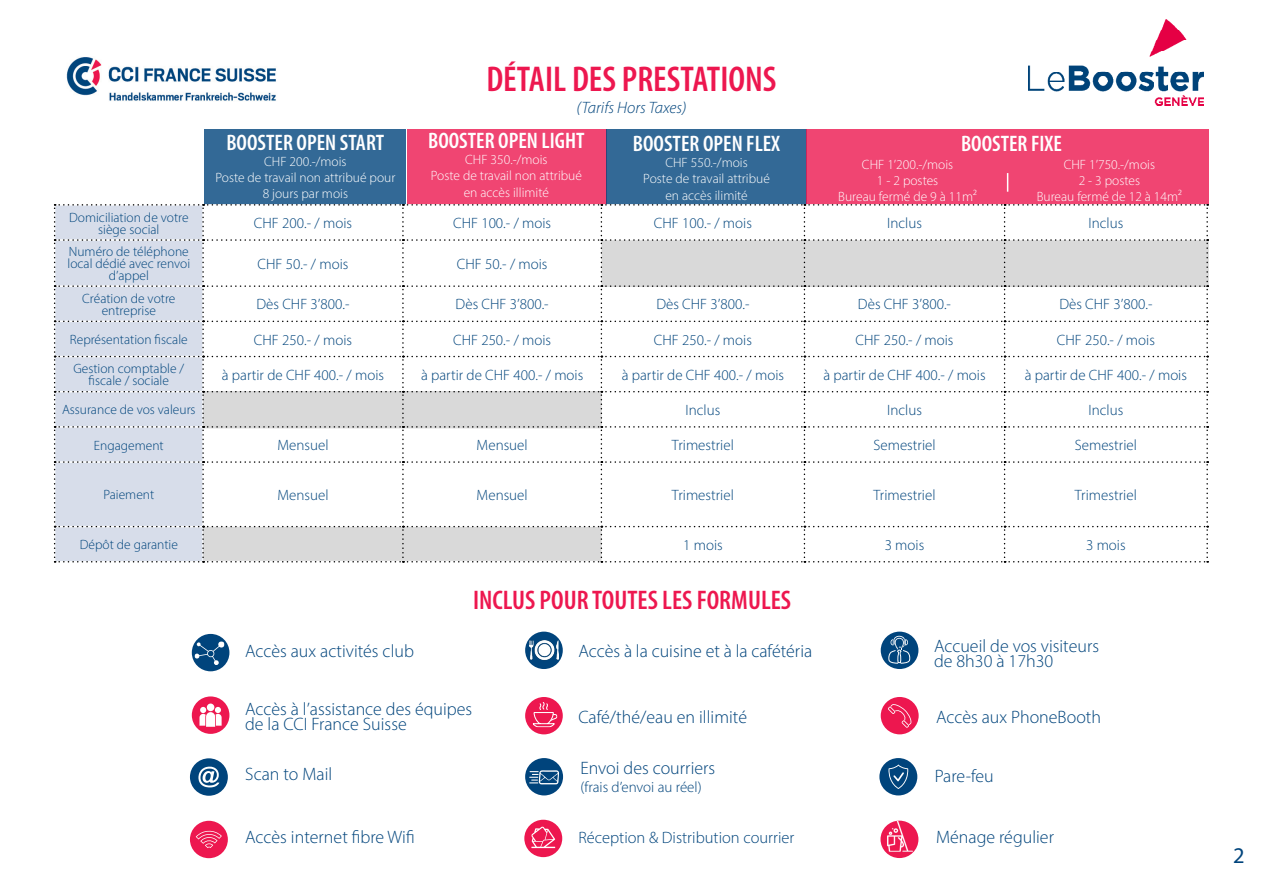
<style>
.page{position:relative;width:1263px;height:893px;background:#fff}
.page>*{position:absolute;margin:0;border:0;box-sizing:border-box;transform-origin:0 0}
.t1{font:36px "Myriad Variable Concept";color:#ed174f}
.t2{font:27px "Myriad Variable Concept";color:#ed174f}
.t3{font:22.5px "Myriad Variable Concept";color:#fff}
.t4{font:22.5px "Myriad Variable Concept";color:#00447c}
.t5{font:18px/15px "Myriad Variable Concept";color:#00447c}
.t6{font:16.5px "Myriad Variable Concept";color:#00447c}
.t7{font:italic 16.5px "Myriad Variable Concept";color:#00447c}
.t8{font:15px "Myriad Variable Concept";color:#00447c}
.t9{font:13.5px/16.2px "Myriad Variable Concept";color:#fff;text-align:center}
.t10{font:13.5px/12px "Myriad Variable Concept";color:#00447c;text-align:center}
</style>
<div class="page">
<img style="left:1028px;top:20px;width:176px;height:86px">
<img style="left:66px;top:57px;width:210px;height:44px">
<div style="left:204px;top:129px;width:202px;height:76px;background:#336996"></div>
<div style="left:407px;top:129px;width:199px;height:76px;background:#f04572"></div>
<div style="left:606px;top:129px;width:201px;height:76px;background:#336996"></div>
<div style="left:807px;top:129px;width:402px;height:76px;background:#f04572"></div>
<svg style="left:1007px;top:173px;width:1px;height:19px"></svg>
<div style="left:190px;top:821px;width:38px;height:37px;background:#ed174f;border-radius:50%"></div>
<svg style="left:196px;top:831px;width:26px;height:17px"></svg>
<div style="left:879px;top:758px;width:38px;height:37px;background:#00447c;border-radius:50%"></div>
<svg style="left:888px;top:764px;width:20px;height:25px"></svg>
<div style="left:524px;top:820px;width:38px;height:37px;background:#ed174f;border-radius:50%"></div>
<svg style="left:531px;top:827px;width:24px;height:21px"></svg>
<div style="left:525px;top:758px;width:38px;height:37px;background:#00447c;border-radius:50%"></div>
<svg style="left:529px;top:770px;width:30px;height:14px"></svg>
<div style="left:881px;top:697px;width:38px;height:37px;background:#ed174f;border-radius:50%"></div>
<svg style="left:888px;top:704px;width:23px;height:24px"></svg>
<div style="left:190px;top:758px;width:38px;height:38px;background:#00447c;border-radius:50%"></div>
<svg style="left:198px;top:767px;width:21px;height:20px"></svg>
<div style="left:880px;top:821px;width:38px;height:37px;background:#ed174f;border-radius:50%"></div>
<img style="left:882px;top:821px;width:36px;height:31px">
<svg style="left:54px;top:204px;width:1154px;height:358px"></svg>
<div style="left:204px;top:528px;width:397px;height:32px;background:#d9d9d9"></div>
<div style="left:204px;top:392px;width:397px;height:36px;background:#d9d9d9"></div>
<div style="left:881px;top:632px;width:37px;height:37px;background:#00447c;border-radius:50%"></div>
<svg style="left:888px;top:636px;width:22px;height:28px"></svg>
<div style="left:525px;top:697px;width:38px;height:37px;background:#ed174f;border-radius:50%"></div>
<svg style="left:533px;top:702px;width:24px;height:25px"></svg>
<div style="left:192px;top:696px;width:37px;height:38px;background:#ed174f;border-radius:50%"></div>
<svg style="left:199px;top:707px;width:23px;height:20px"></svg>
<div style="left:207px;top:703px;width:7px;height:8px;background:#fff;border-radius:50%"></div>
<div style="left:192px;top:634px;width:37px;height:37px;background:#00447c;border-radius:50%"></div>
<svg style="left:194px;top:641px;width:30px;height:24px"></svg>
<svg style="left:525px;top:632px;width:38px;height:37px"></svg>
<img style="left:530px;top:635px;width:28px;height:29px">
<div style="left:602px;top:241px;width:606px;height:45px;background:#d9d9d9"></div>
<h1 class="t1" style="left:486px;top:58px;width:292px">DÉTAIL DES PRESTATIONS</h1>
<h3 class="t3" style="left:226px;top:129px;width:159px">BOOSTER OPEN START</h3>
<p class="t9" style="left:215px;top:153px;width:181px">CHF 200.-/mois<br>Poste de travail non attribué pour<br>8 jours par mois</p>
<p class="t7" style="left:576px;top:98px;width:112px">(Tarifs Hors Taxes)</p>
<h3 class="t3" style="left:428px;top:127px;width:158px">BOOSTER OPEN LIGHT</h3>
<p class="t9" style="left:431px;top:152px;width:153px">CHF 350.-/mois<br>Poste de travail non attribué en accès illimité</p>
<h3 class="t3" style="left:633px;top:130px;width:149px">BOOSTER OPEN FLEX</h3>
<p class="t9" style="left:643px;top:155px;width:128px">CHF 550.-/mois<br>Poste de travail attribué en accès ilimité</p>
<h3 class="t3" style="left:961px;top:130px;width:102px">BOOSTER FIXE</h3>
<p class="t9" style="left:838px;top:156px;width:140px">CHF 1’200.-/mois<br>1 - 2 postes<br>Bureau fermé de 9 à 11m2</p>
<p class="t9" style="left:1037px;top:156px;width:147px">CHF 1’750.-/mois<br>2 - 3 postes<br>Bureau fermé de 12 à 14m2</p>
<p class="t10" style="left:69px;top:211px;width:121px">Domiciliation de votre siège social</p>
<p class="t8" style="left:254px;top:214px;width:100px">CHF 200.- / mois</p>
<p class="t8" style="left:453px;top:214px;width:100px">CHF 100.- / mois</p>
<p class="t8" style="left:654px;top:214px;width:100px">CHF 100.- / mois</p>
<p class="t8" style="left:887px;top:214px;width:36px">Inclus</p>
<p class="t8" style="left:1088px;top:214px;width:36px">Inclus</p>
<p class="t10" style="left:68px;top:246px;width:124px">Numéro de téléphone local dédié avec renvoi d’appel</p>
<p class="t8" style="left:258px;top:255px;width:92px">CHF 50.- / mois</p>
<p class="t8" style="left:457px;top:255px;width:92px">CHF 50.- / mois</p>
<p class="t10" style="left:82px;top:292px;width:95px">Création de votre entreprise</p>
<p class="t8" style="left:256px;top:296px;width:95px">Dès CHF 3’800.-</p>
<p class="t8" style="left:456px;top:296px;width:95px">Dès CHF 3’800.-</p>
<p class="t8" style="left:656px;top:296px;width:95px">Dès CHF 3’800.-</p>
<p class="t8" style="left:858px;top:296px;width:95px">Dès CHF 3’800.-</p>
<p class="t8" style="left:1059px;top:296px;width:95px">Dès CHF 3’800.-</p>
<p class="t10" style="left:70px;top:333px;width:119px">Représentation fiscale</p>
<p class="t8" style="left:254px;top:331px;width:100px">CHF 250.- / mois</p>
<p class="t8" style="left:453px;top:331px;width:100px">CHF 250.- / mois</p>
<p class="t8" style="left:654px;top:331px;width:100px">CHF 250.- / mois</p>
<p class="t8" style="left:855px;top:331px;width:100px">CHF 250.- / mois</p>
<p class="t8" style="left:1057px;top:331px;width:100px">CHF 250.- / mois</p>
<p class="t10" style="left:73px;top:363px;width:112px">Gestion comptable / fiscale / sociale</p>
<p class="t8" style="left:222px;top:366px;width:164px">à partir de CHF 400.- / mois</p>
<p class="t8" style="left:421px;top:366px;width:164px">à partir de CHF 400.- / mois</p>
<p class="t8" style="left:622px;top:366px;width:164px">à partir de CHF 400.- / mois</p>
<p class="t8" style="left:823px;top:366px;width:164px">à partir de CHF 400.- / mois</p>
<p class="t8" style="left:1025px;top:366px;width:164px">à partir de CHF 400.- / mois</p>
<p class="t10" style="left:62px;top:404px;width:135px">Assurance de vos valeurs</p>
<p class="t8" style="left:685px;top:401px;width:36px">Inclus</p>
<p class="t8" style="left:887px;top:401px;width:36px">Inclus</p>
<p class="t8" style="left:1088px;top:401px;width:36px">Inclus</p>
<p class="t10" style="left:94px;top:439px;width:71px">Engagement</p>
<p class="t8" style="left:277px;top:436px;width:53px">Mensuel</p>
<p class="t8" style="left:477px;top:436px;width:53px">Mensuel</p>
<p class="t8" style="left:672px;top:436px;width:63px">Trimestriel</p>
<p class="t8" style="left:873px;top:436px;width:64px">Semestriel</p>
<p class="t8" style="left:1075px;top:436px;width:64px">Semestriel</p>
<p class="t10" style="left:103px;top:489px;width:52px">Paiement</p>
<p class="t8" style="left:277px;top:486px;width:53px">Mensuel</p>
<p class="t8" style="left:477px;top:486px;width:53px">Mensuel</p>
<p class="t8" style="left:672px;top:486px;width:63px">Trimestriel</p>
<p class="t8" style="left:873px;top:486px;width:63px">Trimestriel</p>
<p class="t8" style="left:1075px;top:486px;width:63px">Trimestriel</p>
<p class="t10" style="left:80px;top:539px;width:100px">Dépôt de garantie</p>
<p class="t8" style="left:683px;top:536px;width:41px">1 mois</p>
<p class="t8" style="left:885px;top:536px;width:41px">3 mois</p>
<p class="t8" style="left:1086px;top:536px;width:41px">3 mois</p>
<p class="t5" style="left:245px;top:644px;width:170px">Accès aux activités club</p>
<h2 class="t2" style="left:473px;top:584px;width:320px">INCLUS POUR TOUTES LES FORMULES</h2>
<p class="t5" style="left:578px;top:644px;width:235px">Accès à la cuisine et à la cafétéria</p>
<p class="t5" style="left:245px;top:702px;width:229px">Accès à l’assistance des équipes de la CCI France Suisse</p>
<p class="t5" style="left:245px;top:766px;width:89px">Scan to Mail</p>
<p class="t5" style="left:245px;top:829px;width:171px">Accès internet fibre Wifi</p>
<p class="t5" style="left:578px;top:710px;width:170px">Café/thé/eau en illimité</p>
<p class="t5" style="left:580px;top:760px;width:136px">Envoi des courriers</p>
<p class="t8" style="left:580px;top:778px;width:123px">(frais d’envoi au réel)</p>
<p class="t6" style="left:578px;top:827px;width:218px">Réception &amp; Distribution courrier</p>
<p class="t5" style="left:934px;top:639px;width:167px">Accueil de vos visiteurs de 8h30 à 17h30</p>
<p class="t5" style="left:936px;top:709px;width:167px">Accès aux PhoneBooth</p>
<p class="t5" style="left:935px;top:768px;width:61px">Pare-feu</p>
<p class="t5" style="left:936px;top:829px;width:119px">Ménage régulier</p>
<h3 class="t4" style="left:1233px;top:842px;width:13px">2</h3>
</div>
